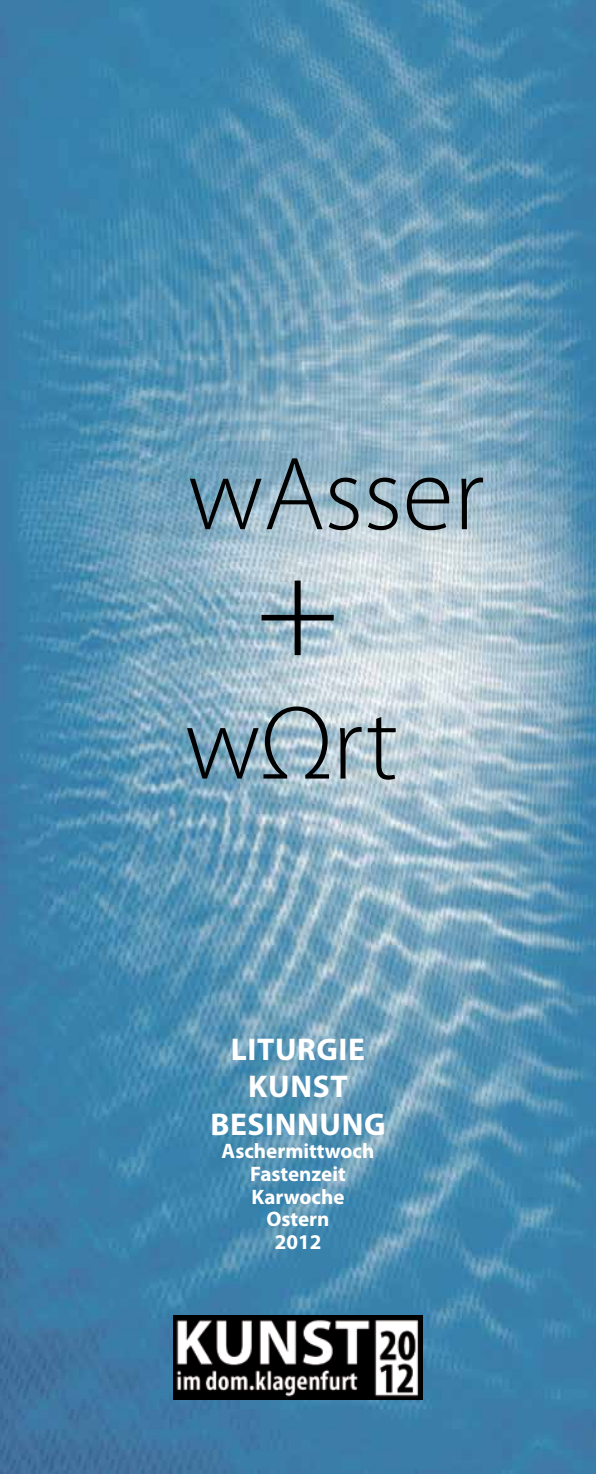
<style>
.page{position:relative;width:596px;height:1474px;background:#fff}
.page>*{position:absolute;margin:0;border:0;box-sizing:border-box;transform-origin:0 0}
.t1{font:300 140px "Myriad Pro";color:#000}
.t2{font:300 105px "Myriad Pro";color:#010101}
.t3{font:300 105px "Myriad Pro";color:#000}
.t4{font:700 31.5px "Myriad Pro";letter-spacing:.02em;color:#fff}
.t5{font:700 21px/22.8px "Myriad Pro";color:#fff;text-align:center}
</style>
<div class="page">
<img style="left:0;top:0;width:595px;height:1473px">
<img style="left:174px;top:1315px;width:248px;height:84px">
<h2 class="t2" style="left:187px;top:431px;width:298px">wAsser</h2>
<h1 class="t1" style="left:255px;top:524px;width:85px">+</h1>
<h2 class="t3" style="left:184px;top:680px;width:215px">wΩrt</h2>
<h3 class="t4" style="left:231px;top:1028px;width:136px">Liturgie</h3>
<h3 class="t4" style="left:248px;top:1066px;width:101px">kunst</h3>
<h3 class="t4" style="left:210px;top:1104px;width:40px">BESINNUNG</h3>
<p class="t5" style="left:221px;top:1138px;width:154px">Aschermittwoch<br>Fastenzeit<br>Karwoche<br>Ostern<br>2012</p>
</div>
